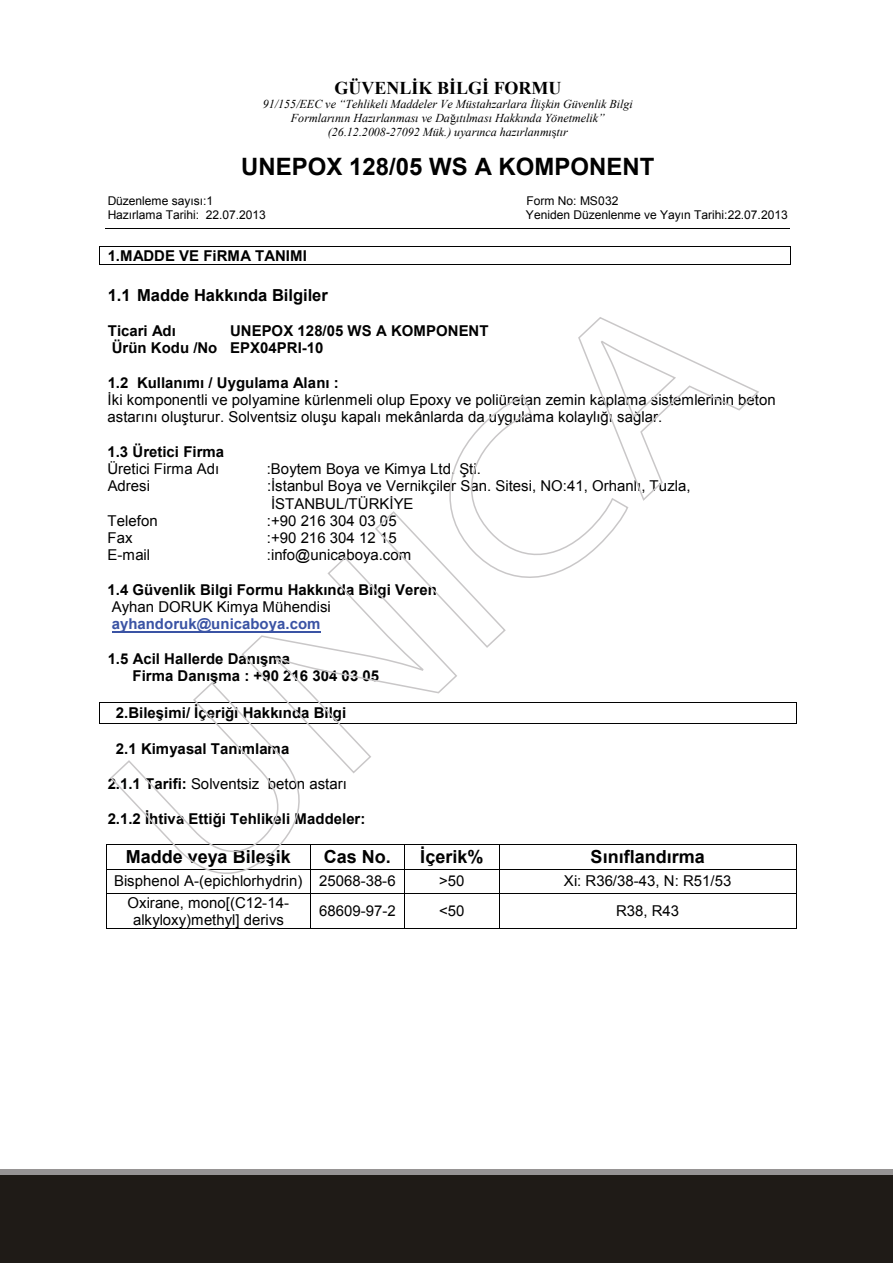
<style>
.page{position:relative;width:893px;height:1263px;background:#fff}
.page>*{position:absolute;margin:0;border:0;box-sizing:border-box;transform-origin:0 0}
.t1{font:700 24px "Arial";color:#010101}
.t2{font:700 18px "Arial";color:#010101}
.t3{font:700 18px "Times New Roman";color:#010101}
.t4{font:700 16.5px "Arial";color:#010101}
.t5{font:15px/17.4px "Arial";color:#010101}
.t6{font:700 15px/17.2px "Arial";color:#010101}
.t7{font:italic 12px/13.8px "Times New Roman";color:#010101;text-align:center}
.t8{font:12px "Arial";letter-spacing:-.005em;color:#010101}
.s1{font-style:normal}
.s2{font-weight:700}
.s3{font-weight:400}
.s4{color:#3a53a4}
</style>
<div class="page">
<hr style="left:106px;top:229px;width:684px;height:1px;background:#010101">
<hr style="left:100px;top:247px;width:690px;height:1px;background:#010101">
<svg style="left:99px;top:247px;width:1px;height:18px"></svg>
<hr style="left:100px;top:264px;width:690px;height:1px;background:#010101">
<svg style="left:790px;top:247px;width:1px;height:18px"></svg>
<hr style="left:112px;top:631px;width:209px;height:1px;background:#3a53a4">
<hr style="left:100px;top:702px;width:696px;height:1px;background:#010101">
<hr style="left:100px;top:723px;width:696px;height:1px;background:#010101">
<svg style="left:99px;top:702px;width:1px;height:22px"></svg>
<svg style="left:796px;top:702px;width:1px;height:22px"></svg>
<hr style="left:311px;top:844px;width:93px;height:1px;background:#010101">
<hr style="left:405px;top:844px;width:94px;height:1px;background:#010101">
<hr style="left:500px;top:844px;width:296px;height:1px;background:#010101">
<hr style="left:311px;top:869px;width:93px;height:1px;background:#010101">
<hr style="left:405px;top:869px;width:94px;height:1px;background:#010101">
<hr style="left:500px;top:869px;width:296px;height:1px;background:#010101">
<hr style="left:311px;top:893px;width:93px;height:1px;background:#010101">
<svg style="left:404px;top:844px;width:1px;height:50px"></svg>
<hr style="left:405px;top:893px;width:94px;height:1px;background:#010101">
<svg style="left:499px;top:844px;width:1px;height:50px"></svg>
<hr style="left:500px;top:893px;width:296px;height:1px;background:#010101">
<svg style="left:796px;top:844px;width:1px;height:50px"></svg>
<hr style="left:106px;top:894px;width:1px;height:34px;background:#010101">
<hr style="left:107px;top:928px;width:203px;height:1px;background:#010101">
<hr style="left:310px;top:894px;width:1px;height:34px;background:#010101">
<hr style="left:311px;top:928px;width:93px;height:1px;background:#010101">
<hr style="left:404px;top:894px;width:1px;height:34px;background:#010101">
<hr style="left:405px;top:928px;width:94px;height:1px;background:#010101">
<hr style="left:499px;top:894px;width:1px;height:34px;background:#010101">
<hr style="left:500px;top:928px;width:296px;height:1px;background:#010101">
<hr style="left:796px;top:894px;width:1px;height:34px;background:#010101">
<div style="left:0;top:1169px;width:893px;height:94px;background:#969494"></div>
<div style="left:0;top:1175px;width:893px;height:88px;background:#1f1b17"></div>
<svg style="left:106px;top:682px;width:205px;height:212px"></svg>
<svg style="left:240px;top:557px;width:217px;height:217px"></svg>
<svg style="left:374px;top:317px;width:385px;height:332px"></svg>
<p class="t3" style="left:334px;top:75px;width:228px">GÜVENLİK BİLGİ FORMU</p>
<p class="t7" style="left:263px;top:97px;width:372px">91/155/EEC ve “Tehlikeli Maddeler Ve Müstahzarlara İlişkin Güvenlik Bilgi<br>Formlarının Hazırlanması ve Da<span class="s1">ğ</span>ıtılması Hakkında Yönetmelik” (26.12.2008-27092 Mük.) uyarınca hazırlanmı<span class="s1">ş</span>tır</p>
<p class="t1" style="left:241px;top:150px;width:415px">UNEPOX 128/05 WS A KOMPONENT</p>
<p class="t8" style="left:108px;top:193px;width:107px">Düzenleme sayısı:1</p>
<p class="t8" style="left:527px;top:193px;width:93px">Form No: MS032</p>
<p class="t8" style="left:108px;top:206px;width:160px">Hazırlama Tarihi: 22.07.2013</p>
<p class="t8" style="left:526px;top:206px;width:263px">Yeniden Düzenlenme ve Yayın Tarihi:22.07.2013</p>
<p class="t6" style="left:108px;top:247px;width:201px">1.MADDE VE FiRMA TANIMI</p>
<p class="t4" style="left:108px;top:284px;width:222px">1.1 Madde Hakkında Bilgiler</p>
<p class="t6" style="left:108px;top:322px;width:70px">Ticari Adı</p>
<p class="t6" style="left:112px;top:322px;width:378px;text-indent:118px">UNEPOX 128/05 WS A KOMPONENT<br>Ürün Kodu /No EPX04PRI-10</p>
<p class="t5" style="left:108px;top:374px;width:670px"><span class="s2">1.2 Kullanımı / Uygulama Alanı :<br></span>İki komponentli ve polyamine kürlenmeli olup Epoxy ve poliüretan zemin kaplama sistemlerinin beton astarını oluşturur. Solventsiz oluşu kapalı mekânlarda da uygulama kolaylığı sağlar.</p>
<p class="t6" style="left:107px;top:443px;width:118px">1.3 Üretici Firma<br><span class="s3">Üretici Firma Adı</span></p>
<p class="t5" style="left:267px;top:460px;width:216px">:Boytem Boya ve Kimya Ltd. Şti.</p>
<p class="t5" style="left:108px;top:477px;width:44px">Adresi</p>
<p class="t5" style="left:267px;top:477px;width:425px">:İstanbul Boya ve Vernikçiler San. Sitesi, NO:41, Orhanlı, Tuzla,<br>İSTANBUL/TÜRKİYE</p>
<p class="t5" style="left:108px;top:512px;width:52px">Telefon</p>
<p class="t5" style="left:267px;top:512px;width:131px">:+90 216 304 03 05</p>
<p class="t5" style="left:108px;top:529px;width:26px">Fax</p>
<p class="t5" style="left:267px;top:529px;width:131px">:+90 216 304 12 15</p>
<p class="t5" style="left:108px;top:546px;width:44px">E-mail</p>
<p class="t5" style="left:267px;top:546px;width:146px">:info@unicaboya.com</p>
<p class="t6" style="left:108px;top:581px;width:331px">1.4 Güvenlik Bilgi Formu Hakkında Bilgi Veren<br><span class="s3">Ayhan DORUK Kimya Mühendisi </span><span class="s4">ayhandoruk@unicaboya.com</span></p>
<p class="t6" style="left:133px;top:650px;width:248px;text-indent:-25px">1.5 Acil Hallerde Danışma<br>Firma Danışma : +90 216 304 03 05</p>
<p class="t6" style="left:116px;top:704px;width:232px">2.Bileşimi/ İçeriği Hakkında Bilgi</p>
<p class="t6" style="left:116px;top:741px;width:175px">2.1 Kimyasal Tanımlama</p>
<p class="t5" style="left:108px;top:775px;width:241px"><span class="s2">2.1.1 Tarifi:</span> Solventsiz beton astarı</p>
<p class="t6" style="left:108px;top:810px;width:259px">2.1.2 İhtiva Ettiği Tehlikeli Maddeler:</p>
<p class="t2" style="left:126px;top:844px;width:167px">Madde veya Bileşik</p>
<p class="t2" style="left:324px;top:844px;width:69px">Cas No.</p>
<p class="t2" style="left:420px;top:844px;width:65px">İçerik%</p>
<p class="t2" style="left:591px;top:844px;width:116px">Sınıflandırma</p>
<p class="t5" style="left:114px;top:872px;width:283px">Bisphenol A-(epichlorhydrin) 25068-38-6</p>
<p class="t5" style="left:439px;top:872px;width:27px">˃50</p>
<p class="t5" style="left:564px;top:872px;width:169px">Xi: R36/38-43, N: R51/53</p>
<p class="t5" style="left:127px;top:893px;width:163px;text-align:center">Oxirane, mono[(C12-14- alkyloxy)methyl] derivs</p>
<p class="t5" style="left:319px;top:902px;width:78px">68609-97-2</p>
<p class="t5" style="left:439px;top:902px;width:27px">˂50</p>
<p class="t5" style="left:616px;top:902px;width:65px">R38, R43</p>
</div>
